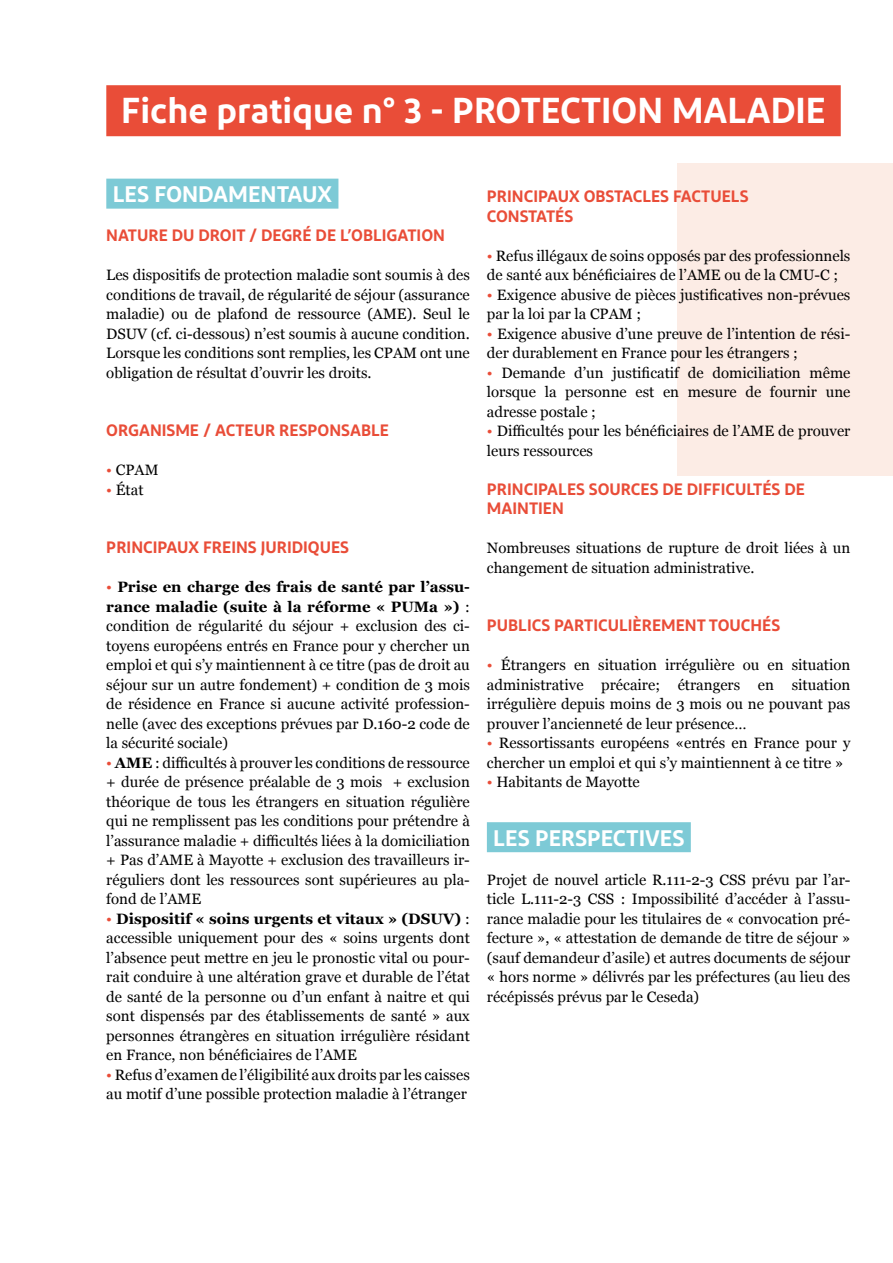
<style>
.page{position:relative;width:893px;height:1263px;background:#fff}
.page>*{position:absolute;margin:0;border:0;box-sizing:border-box;transform-origin:0 0}
.t1{font:600 36px "Diodrum";color:#fff}
.t2{font:600 22.5px "Diodrum";color:#fff}
.t3{font:600 16.5px/19.5px "Diodrum";color:#e94d38}
.t4{font:15px/19.5px "Georgia";color:#000;text-align:justify}
.s1{color:#e94d38}
.s2{font-weight:700}
</style>
<div class="page">
<div style="left:677px;top:163px;width:216px;height:312px;background:#fcece5"></div>
<div style="left:106px;top:179px;width:232px;height:30px;background:#7dcad6"></div>
<div style="left:487px;top:822px;width:204px;height:30px;background:#7dcad6"></div>
<div style="left:106px;top:85px;width:735px;height:51px;background:#e94d38"></div>
<h1 class="t1" style="left:121px;top:88px;width:706px">Fiche pratique n° 3 - PROTECTION MALADIE</h1>
<h2 class="t2" style="left:113px;top:180px;width:221px">LES FONDAMENTAUX</h2>
<p class="t3" style="left:106px;top:225px;width:340px">NATURE DU DROIT / DEGRÉ DE L’OBLIGATION</p>
<p class="t4" style="left:106px;top:265px;width:365px">Les dispositifs de protection maladie sont soumis à des conditions de travail, de régularité de séjour (assurance maladie) ou de plafond de ressource (AME). Seul le DSUV (cf. ci-dessous) n’est soumis à aucune condition.<br>Lorsque les conditions sont remplies, les CPAM ont une obligation de résultat d’ouvrir les droits.</p>
<p class="t3" style="left:106px;top:420px;width:284px">ORGANISME / ACTEUR RESPONSABLE</p>
<p class="t4" style="left:106px;top:460px;width:54px"><span class="s1">•</span> CPAM</p>
<p class="t4" style="left:106px;top:479px;width:39px"><span class="s1">•</span> État</p>
<p class="t3" style="left:106px;top:537px;width:244px">PRINCIPAUX FREINS JURIDIQUES</p>
<p class="t4" style="left:106px;top:577px;width:365px"><span class="s1">•</span> <span class="s2">Prise en charge des frais de santé par l’assu&shy;rance maladie (suite à la réforme « PUMa »)</span> : condition de régularité du séjour + exclusion des ci&shy;toyens européens entrés en France pour y chercher un emploi et qui s’y maintiennent à ce titre (pas de droit au séjour sur un autre fondement) + condition de 3 mois de résidence en France si aucune activité profession&shy;nelle (avec des exceptions prévues par D.160-2 code de la sécurité sociale)</p>
<p class="t4" style="left:106px;top:752px;width:365px"><span class="s1">•</span> <span class="s2">AME</span> : difficultés à prouver les conditions de ressource + durée de présence préalable de 3 mois + exclusion théorique de tous les étrangers en situation régulière qui ne remplissent pas les conditions pour prétendre à l’assurance maladie + difficultés liées à la domiciliation + Pas d’AME à Mayotte + exclusion des travailleurs ir&shy;réguliers dont les ressources sont supérieures au pla&shy;fond de l’AME</p>
<p class="t4" style="left:106px;top:908px;width:365px"><span class="s1">•</span> <span class="s2">Dispositif « soins urgents et vitaux » (DSUV)</span> : accessible uniquement pour des « soins urgents dont l’absence peut mettre en jeu le pronostic vital ou pour&shy;rait conduire à une altération grave et durable de l’état de santé de la personne ou d’un enfant à naitre et qui sont dispensés par des établissements de santé » aux personnes étrangères en situation irrégulière résidant en France, non bénéficiaires de l’AME</p>
<p class="t4" style="left:106px;top:1064px;width:365px"><span class="s1">•</span> Refus d’examen de l’éligibilité aux droits par les caisses au motif d’une possible protection maladie à l’étranger</p>
<p class="t3" style="left:487px;top:186px;width:263px">PRINCIPAUX OBSTACLES FACTUELS<br>CONSTATÉS</p>
<p class="t4" style="left:487px;top:245px;width:365px"><span class="s1">•</span> Refus illégaux de soins opposés par des professionnels de santé aux bénéficiaires de l’AME ou de la CMU-C ;</p>
<p class="t4" style="left:487px;top:284px;width:365px"><span class="s1">•</span> Exigence abusive de pièces justificatives non-prévues par la loi par la CPAM ;</p>
<p class="t4" style="left:487px;top:323px;width:365px"><span class="s1">•</span> Exigence abusive d’une preuve de l’intention de rési&shy;der durablement en France pour les étrangers ;</p>
<p class="t4" style="left:487px;top:362px;width:365px"><span class="s1">•</span> Demande d’un justificatif de domiciliation même lorsque la personne est en mesure de fournir une adresse postale ;</p>
<p class="t4" style="left:487px;top:421px;width:365px"><span class="s1">•</span> Difficultés pour les bénéficiaires de l’AME de prouver leurs ressources</p>
<p class="t3" style="left:487px;top:479px;width:319px">PRINCIPALES SOURCES DE DIFFICULTÉS DE<br>MAINTIEN</p>
<p class="t4" style="left:487px;top:538px;width:365px">Nombreuses situations de rupture de droit liées à un changement de situation administrative.</p>
<p class="t3" style="left:487px;top:615px;width:295px">PUBLICS PARTICULIÈREMENT TOUCHÉS</p>
<p class="t4" style="left:487px;top:655px;width:365px"><span class="s1">•</span> Étrangers en situation irrégulière ou en situation administrative précaire; étrangers en situation irrégulière depuis moins de 3 mois ou ne pouvant pas prouver l’ancienneté de leur présence…</p>
<p class="t4" style="left:487px;top:733px;width:365px"><span class="s1">•</span> Ressortissants européens «entrés en France pour y chercher un emploi et qui s’y maintiennent à ce titre »</p>
<p class="t4" style="left:487px;top:772px;width:154px"><span class="s1">•</span> Habitants de Mayotte</p>
<h2 class="t2" style="left:493px;top:823px;width:193px">LES PERSPECTIVES</h2>
<p class="t4" style="left:487px;top:869px;width:365px">Projet de nouvel article R.111-2-3 CSS prévu par l’ar&shy;ticle L.111-2-3 CSS : Impossibilité d’accéder à l’assu&shy;rance maladie pour les titulaires de « convocation pré&shy;fecture », « attestation de demande de titre de séjour » (sauf demandeur d’asile) et autres documents de séjour « hors norme » délivrés par les préfectures (au lieu des récépissés prévus par le Ceseda)</p>
</div>
